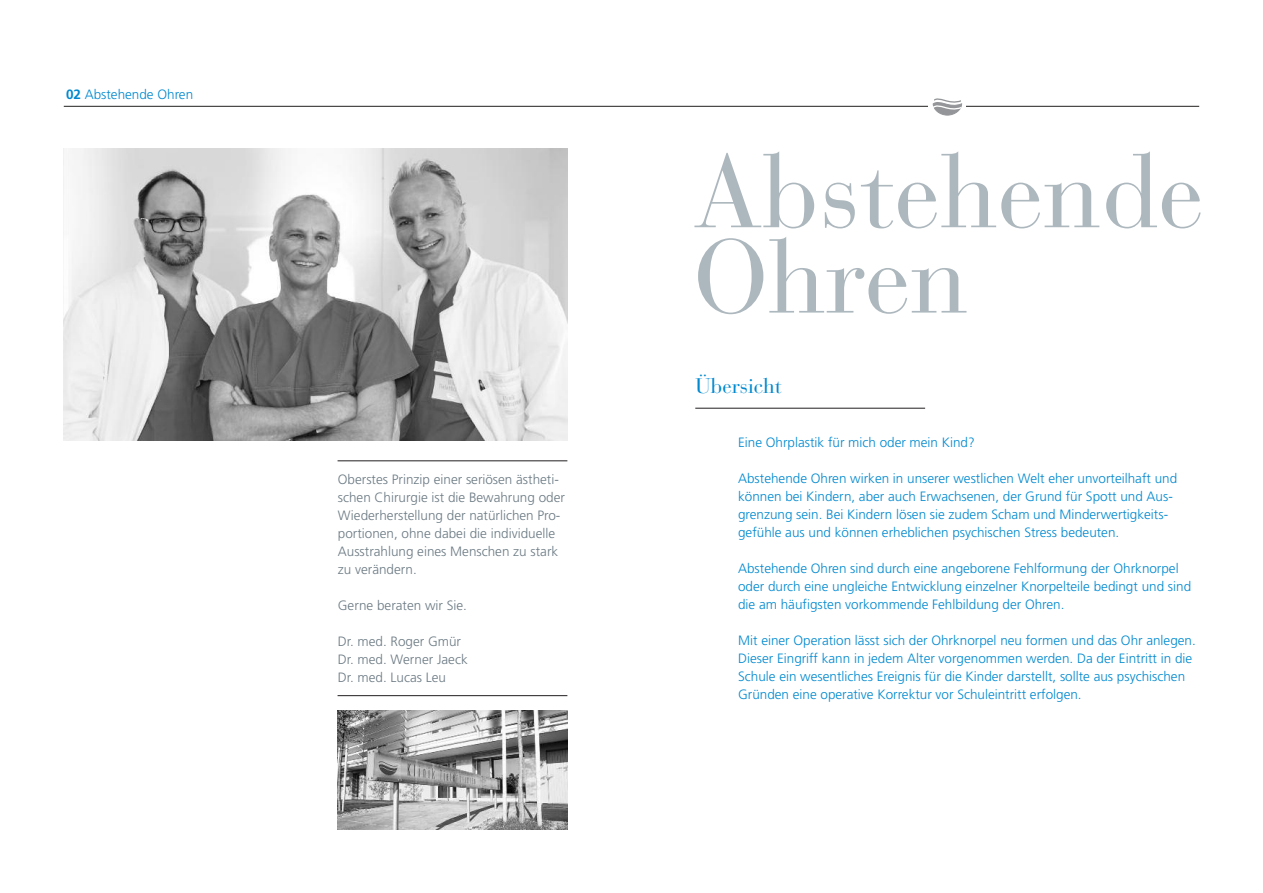
<style>
.page{position:relative;width:1263px;height:893px;background:#fff}
.page>*{position:absolute;margin:0;border:0;box-sizing:border-box;transform-origin:0 0}
.t1{font:103.35px/85.3px "Bauer Bodoni";color:#adb8be}
.t2{font:21px "Bauer Bodoni";color:#0089cf}
.t3{font:300 13.5px/18px "Frutiger";color:#0089cf}
.t4{font:300 13.5px/18px "Frutiger";color:#6b7a83}
.s1{font-weight:700}
</style>
<div class="page">
<hr style="left:64px;top:106px;width:1135px;height:1px;background:#231f20">
<img style="left:64px;top:149px;width:503px;height:291px">
<div style="left:928px;top:95px;width:38px;height:25px;background:#fff"></div>
<svg style="left:932px;top:98px;width:30px;height:17px"></svg>
<hr style="left:338px;top:695px;width:229px;height:1px;background:#231f20">
<hr style="left:338px;top:461px;width:229px;height:1px;background:#231f20">
<hr style="left:695px;top:408px;width:230px;height:1px;background:#231f20">
<img style="left:338px;top:710px;width:229px;height:119px">
<p class="t3" style="left:66px;top:86px;width:129px"><span class="s1">02</span> Abstehende Ohren</p>
<p class="t4" style="left:338px;top:471px;width:229px">Oberstes Prinzip einer seriösen ästheti&shy;schen Chirurgie ist die Bewahrung oder Wiederherstellung der natürlichen Pro&shy;portionen, ohne dabei die individuelle Ausstrahlung eines Menschen zu stark zu verändern.</p>
<p class="t4" style="left:338px;top:597px;width:131px">Gerne beraten wir Sie.</p>
<p class="t4" style="left:338px;top:633px;width:131px">Dr. med. Roger Gmür<br>Dr. med. Werner Jaeck<br>Dr. med. Lucas Leu</p>
<h1 class="t1" style="left:693px;top:162px;width:512px">Abstehende<br>Ohren</h1>
<h2 class="t2" style="left:696px;top:378px;width:88px">Übersicht</h2>
<p class="t3" style="left:738px;top:434px;width:238px">Eine Ohrplastik für mich oder mein Kind?</p>
<p class="t3" style="left:738px;top:470px;width:441px">Abstehende Ohren wirken in unserer westlichen Welt eher unvorteilhaft und können bei Kindern, aber auch Erwachsenen, der Grund für Spott und Aus&shy;grenzung sein. Bei Kindern lösen sie zudem Scham und Minderwertigkeits&shy;gefühle aus und können erheblichen psychischen Stress bedeuten.</p>
<p class="t3" style="left:738px;top:560px;width:455px">Abstehende Ohren sind durch eine angeborene Fehlformung der Ohrknorpel oder durch eine ungleiche Entwicklung einzelner Knorpelteile bedingt und sind die am häufigsten vorkommende Fehlbildung der Ohren.</p>
<p class="t3" style="left:738px;top:632px;width:459px">Mit einer Operation lässt sich der Ohrknorpel neu formen und das Ohr anlegen.<br>Dieser Eingriff kann in jedem Alter vorgenommen werden. Da der Eintritt in die Schule ein wesentliches Ereignis für die Kinder darstellt, sollte aus psychischen Gründen eine operative Korrektur vor Schuleintritt erfolgen.</p>
</div>
